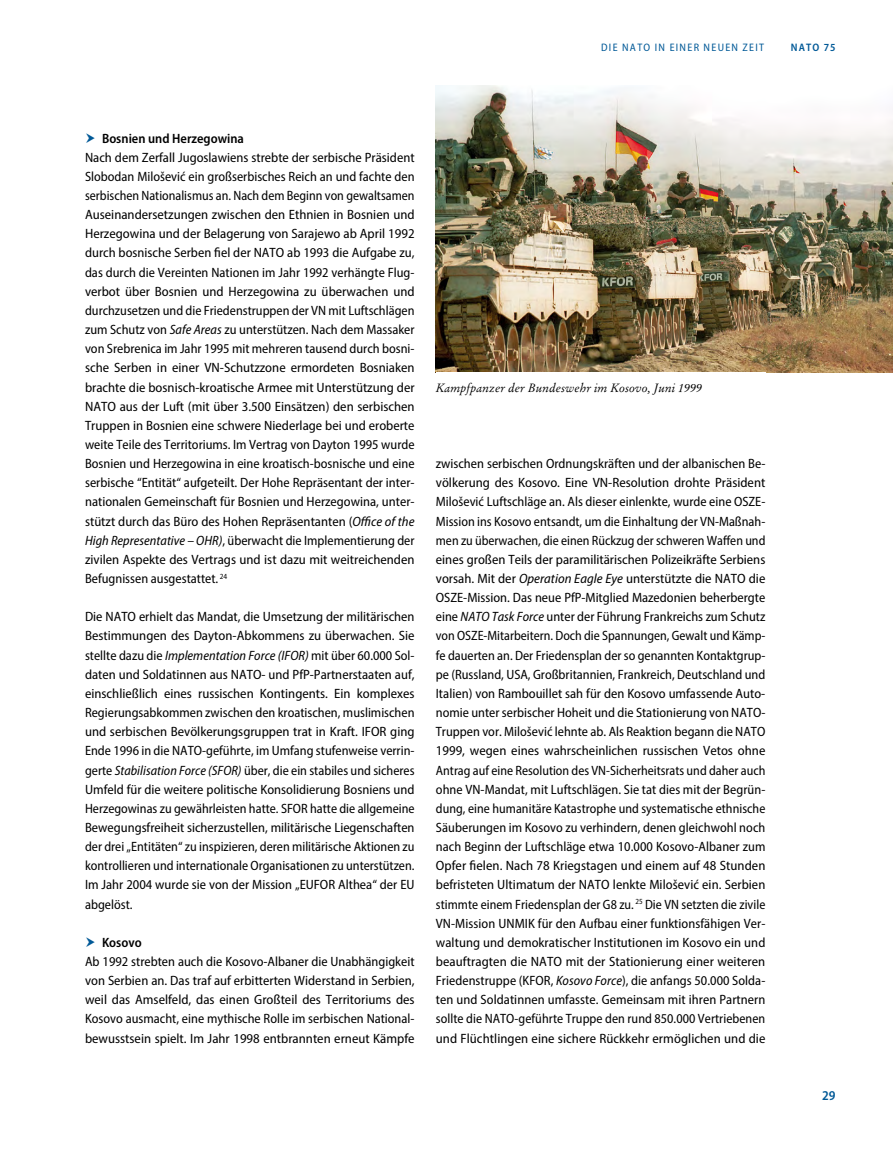
<style>
.page{position:relative;width:893px;height:1149px;background:#fff}
.page>*{position:absolute;margin:0;border:0;box-sizing:border-box;transform-origin:0 0}
.Fließtext{font:semi-condensed 13.5px/19.2px "Myriad Pro";color:#000;text-align:justify}
.t1{font:600 semi-condensed 13.5px "Myriad Pro";color:#000}
.t2{font:600 semi-condensed 13.5px "Myriad Pro";color:#005997}
.Bildtexte{font:italic 12px "Stempel Garamond LT Std";color:#000}
.t3{font:semi-condensed 10.8px "Myriad Pro";letter-spacing:.12em;color:#005997}
.t4{font:600 semi-condensed 10.8px "Myriad Pro";letter-spacing:.1em;color:#005997}
.s1{font-style:italic}
</style>
<div class="page">
<img style="left:436px;top:85px;width:457px;height:287px">
<p class="t3" style="left:601px;top:40px;width:165px">DIE NATO IN EINER NEUEN ZEIT</p>
<p class="t4" style="left:791px;top:40px;width:46px">NATO 75</p>
<p class="t1" style="left:102px;top:129px;width:143px">Bosnien und Herzegowina</p>
<p class="Fließtext" style="left:85px;top:147px;width:331px">Nach dem Zerfall Jugoslawiens strebte der serbische Präsident Slobodan Milošević ein großserbisches Reich an und fachte den serbischen Nationalismus an. Nach dem Beginn von gewaltsamen Auseinandersetzungen zwischen den Ethnien in Bosnien und Herzegowina und der Belagerung von Sarajewo ab April 1992 durch bosnische Serben fiel der NATO ab 1993 die Aufgabe zu, das durch die Vereinten Nationen im Jahr 1992 verhängte Flug&shy;verbot über Bosnien und Herzegowina zu überwachen und durchzusetzen und die Friedenstruppen der VN mit Luftschlägen zum Schutz von <span class="s1">Safe Areas</span> zu unterstützen. Nach dem Massaker von Srebrenica im Jahr 1995 mit mehreren tausend durch bosni&shy;sche Serben in einer VN-Schutzzone ermordeten Bosniaken brachte die bosnisch-kroatische Armee mit Unterstützung der NATO aus der Luft (mit über 3.500 Einsätzen) den serbischen Truppen in Bosnien eine schwere Niederlage bei und eroberte weite Teile des Territoriums. Im Vertrag von Dayton 1995 wurde Bosnien und Herzegowina in eine kroatisch-bosnische und eine serbische “Entität“ aufgeteilt. Der Hohe Repräsentant der inter&shy;nationalen Gemeinschaft für Bosnien und Herzegowina, unter&shy;stützt durch das Büro des Hohen Repräsentanten (<span class="s1">Office of the High Representative – OHR)</span>, überwacht die Implementierung der zivilen Aspekte des Vertrags und ist dazu mit weitreichenden Befugnissen ausgestattet. <sup>24</sup></p>
<p class="Fließtext" style="left:85px;top:606px;width:331px">Die NATO erhielt das Mandat, die Umsetzung der militärischen Bestimmungen des Dayton-Abkommens zu überwachen. Sie stellte dazu die <span class="s1">Implementation Force (IFOR)</span> mit über 60.000 Sol&shy;daten und Soldatinnen aus NATO- und PfP-Partnerstaaten auf, einschließlich eines russischen Kontingents. Ein komplexes Regierungsabkommen zwischen den kroatischen, muslimischen und serbischen Bevölkerungsgruppen trat in Kraft. IFOR ging Ende 1996 in die NATO-geführte, im Umfang stufenweise verrin&shy;gerte <span class="s1">Stabilisation Force (SFOR)</span> über, die ein stabiles und sicheres Umfeld für die weitere politische Konsolidierung Bosniens und Herzegowinas zu gewährleisten hatte. SFOR hatte die allgemeine Bewegungsfreiheit sicherzustellen, militärische Liegenschaften der drei „Entitäten“ zu inspizieren, deren militärische Aktionen zu kontrollieren und internationale Organisationen zu unterstützen.<br>Im Jahr 2004 wurde sie von der Mission „EUFOR Althea“ der EU abgelöst.</p>
<p class="t1" style="left:102px;top:933px;width:41px">Kosovo</p>
<p class="Fließtext" style="left:85px;top:951px;width:331px">Ab 1992 strebten auch die Kosovo-Albaner die Unabhängigkeit von Serbien an. Das traf auf erbitterten Widerstand in Serbien, weil das Amselfeld, das einen Großteil des Territoriums des Kosovo ausmacht, eine mythische Rolle im serbischen National&shy;bewusstsein spielt. Im Jahr 1998 entbrannten erneut Kämpfe</p>
<p class="Bildtexte" style="left:436px;top:380px;width:268px">Kampfpanzer der Bundeswehr im Kosovo, Juni 1999</p>
<p class="Fließtext" style="left:436px;top:453px;width:331px">zwischen serbischen Ordnungskräften und der albanischen Be&shy;völkerung des Kosovo. Eine VN-Resolution drohte Präsident Milošević Luftschläge an. Als dieser einlenkte, wurde eine OSZE-Mission ins Kosovo entsandt, um die Einhaltung der VN-Maßnah&shy;men zu überwachen, die einen Rückzug der schweren Waffen und eines großen Teils der paramilitärischen Polizeikräfte Serbiens vorsah. Mit der <span class="s1">Operation Eagle Eye</span> unterstützte die NATO die OSZE-Mission. Das neue PfP-Mitglied Mazedonien beherbergte eine <span class="s1">NATO Task Force</span> unter der Führung Frankreichs zum Schutz von OSZE-Mitarbeitern. Doch die Spannungen, Gewalt und Kämp&shy;fe dauerten an. Der Friedensplan der so genannten Kontaktgrup&shy;pe (Russland, USA, Großbritannien, Frankreich, Deutschland und Italien) von Rambouillet sah für den Kosovo umfassende Auto&shy;nomie unter serbischer Hoheit und die Stationierung von NATO-Truppen vor. Milošević lehnte ab. Als Reaktion begann die NATO 1999, wegen eines wahrscheinlichen russischen Vetos ohne Antrag auf eine Resolution des VN-Sicherheitsrats und daher auch ohne VN-Mandat, mit Luftschlägen. Sie tat dies mit der Begrün&shy;dung, eine humanitäre Katastrophe und systematische ethnische Säuberungen im Kosovo zu verhindern, denen gleichwohl noch nach Beginn der Luftschläge etwa 10.000 Kosovo-Albaner zum Opfer fielen. Nach 78 Kriegstagen und einem auf 48 Stunden befristeten Ultimatum der NATO lenkte Milošević ein. Serbien stimmte einem Friedensplan der G8 zu. <sup>25</sup> Die VN setzten die zivile VN-Mission UNMIK für den Aufbau einer funktionsfähigen Ver&shy;waltung und demokratischer Institutionen im Kosovo ein und beauftragten die NATO mit der Stationierung einer weiteren Friedenstruppe (KFOR, <span class="s1">Kosovo Force</span>), die anfangs 50.000 Solda&shy;ten und Soldatinnen umfasste. Gemeinsam mit ihren Partnern sollte die NATO-geführte Truppe den rund 850.000 Vertriebenen und Flüchtlingen eine sichere Rückkehr ermöglichen und die</p>
<p class="t2" style="left:822px;top:1086px;width:15px">29</p>
</div>
